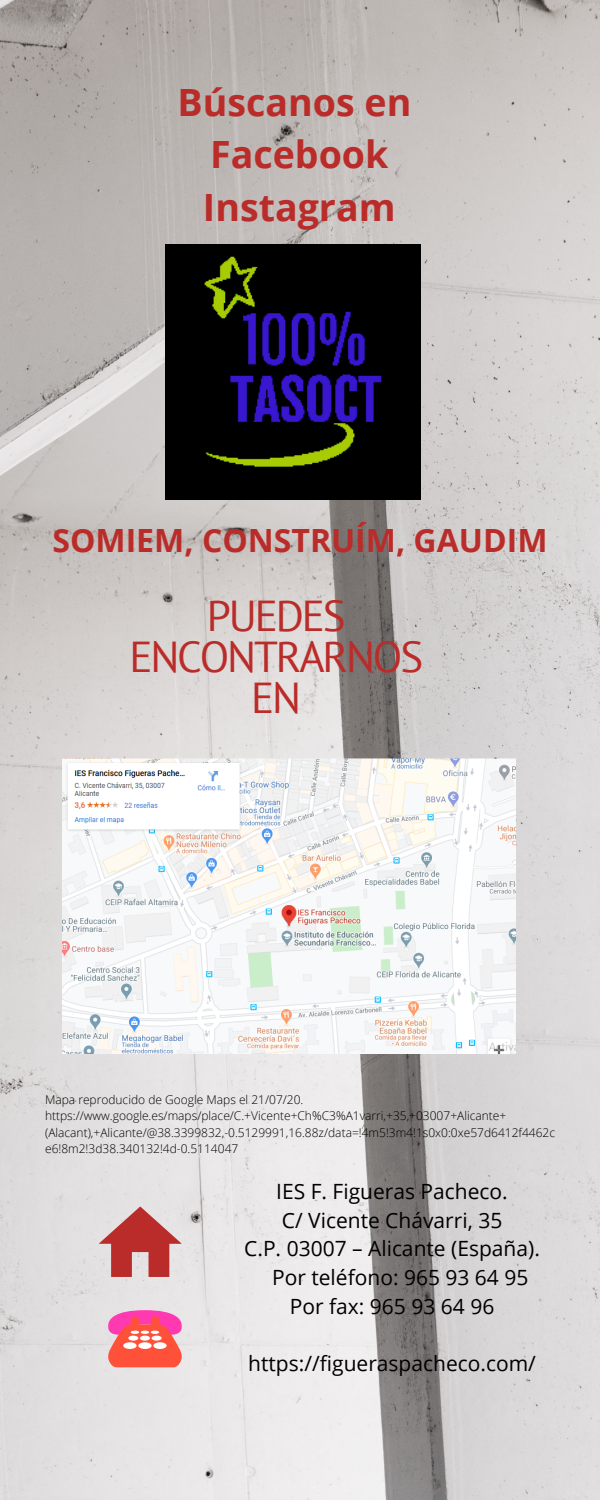
<style>
.page{position:relative;width:600px;height:1500px;background:#fff}
.page>*{position:absolute;margin:0;border:0;box-sizing:border-box;transform-origin:0 0}
.t1{font:43.2px/41px "PT Sans";letter-spacing:-.05em;color:#ba2c2a;text-align:center}
.t2{font:700 37.6px "Open Sans";color:#ba2c2a}
.t3{font:700 32px "Open Sans";color:#ba2c2a}
.t4{font:21px "Open Sans";color:#000}
.t5{font:300 12px/16.5px "Open Sans";color:#000}
</style>
<div class="page">
<img style="left:0;top:0;width:600px;height:1500px">
<img style="left:63px;top:754px;width:453px;height:299px">
<svg style="left:99px;top:1206px;width:83px;height:71px;background:#ce8382"></svg>
<svg style="left:108px;top:1310px;width:74px;height:57px;background:#fb6c7b"></svg>
<img style="left:165px;top:245px;width:255px;height:255px">
<p class="t2" style="left:177px;top:76px;width:235px">Búscanos en</p>
<p class="t2" style="left:210px;top:128px;width:180px">Facebook</p>
<p class="t2" style="left:203px;top:181px;width:194px">Instagram</p>
<p class="t3" style="left:52px;top:518px;width:496px">SOMIEM, CONSTRUÍM, GAUDIM</p>
<p class="t1" style="left:129px;top:595px;width:295px">PUEDES<br>ENCONTRARNOS<br>EN</p>
<p class="t5" style="left:45px;top:1091px;width:260px">Mapa reproducido de Google Maps el 21/07/20.</p>
<p class="t5" style="left:45px;top:1107px;width:512px">https://www.google.es/maps/place/C.+Vicente+Ch%C3%A1varri,+35,+03007+Alicante+ (Alacant),+Alicante/@38.3399832,-0.5129991,16.88z/data=!4m5!3m4!1s0x0:0xe57d6412f4462c e6!8m2!3d38.340132!4d-0.5114047</p>
<p class="t4" style="left:276px;top:1176px;width:233px">IES F. Figueras Pacheco.</p>
<p class="t4" style="left:282px;top:1205px;width:222px">C/ Vicente Chávarri, 35</p>
<p class="t4" style="left:244px;top:1234px;width:297px">C.P. 03007 – Alicante (España).</p>
<p class="t4" style="left:272px;top:1263px;width:258px">Por teléfono: 965 93 64 95</p>
<p class="t4" style="left:290px;top:1291px;width:206px">Por fax: 965 93 64 96</p>
<p class="t4" style="left:248px;top:1349px;width:289px">https://figueraspacheco.com/</p>
</div>
